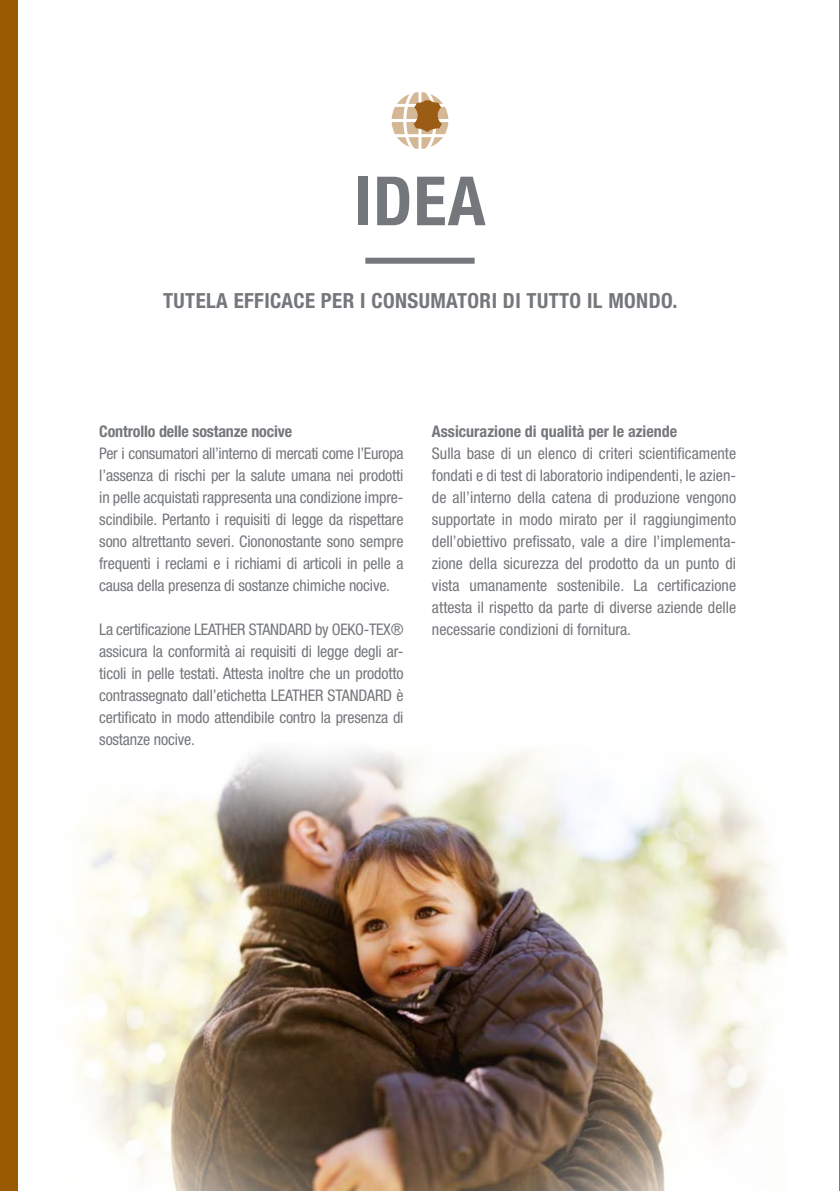
<style>
.page{position:relative;width:840px;height:1191px;background:#fff}
.page>*{position:absolute;margin:0;border:0;box-sizing:border-box;transform-origin:0 0}
.t1{font:700 condensed 68px "Helvetica Neue LT Pro";color:#74777b}
.t2{font:700 condensed 20.8px "Helvetica Neue LT Pro";letter-spacing:.02em;color:#74777b}
.t3{font:condensed 16px/22px "Helvetica Neue LT Pro";letter-spacing:-.01em;color:#74777b;text-align:justify}
.t4{font:700 condensed 16px "Helvetica Neue LT Pro";color:#74777b}
</style>
<div class="page">
<img style="left:74px;top:930px;width:713px;height:261px">
<img style="left:80px;top:751px;width:700px;height:179px">
<svg style="left:217px;top:629px;width:203px;height:202px"></svg>
<div style="left:0;top:0;width:17px;height:1191px;background:#9a5a02"></div>
<div style="left:365px;top:258px;width:109px;height:6px;background:#74777b"></div>
<svg style="left:391px;top:92px;width:57px;height:57px"></svg>
<hr style="left:839px;top:0;width:1px;height:1191px;background:#000">
<h1 class="t1" style="left:354px;top:160px;width:133px">IDEA</h1>
<h2 class="t2" style="left:163px;top:288px;width:515px">TUTELA EFFICACE PER I CONSUMATORI DI TUTTO IL MONDO.</h2>
<p class="t4" style="left:99px;top:421px;width:194px">Controllo delle sostanze nocive</p>
<p class="t3" style="left:99px;top:442px;width:305px">Per i consumatori all’interno di mercati come l’Europa l’assenza di rischi per la salute umana nei prodotti in pelle acquistati rappresenta una condizione impre&shy;scindibile. Pertanto i requisiti di legge da rispettare sono altrettanto severi. Ciononostante sono sempre frequenti i reclami e i richiami di articoli in pelle a causa della presenza di sostanze chimiche nocive.</p>
<p class="t3" style="left:99px;top:618px;width:305px">La certificazione LEATHER STANDARD by OEKO-TEX® assicura la conformità ai requisiti di legge degli ar&shy;ticoli in pelle testati. Attesta inoltre che un prodotto contrassegnato dall’etichetta LEATHER STANDARD è certificato in modo attendibile contro la presenza di sostanze nocive.</p>
<p class="t4" style="left:431px;top:421px;width:247px">Assicurazione di qualità per le aziende</p>
<p class="t3" style="left:431px;top:442px;width:305px">Sulla base di un elenco di criteri scientificamente fondati e di test di laboratorio indipendenti, le azien&shy;de all’interno della catena di produzione vengono supportate in modo mirato per il raggiungimento dell’obiettivo prefissato, vale a dire l’implementa&shy;zione della sicurezza del prodotto da un punto di vista umanamente sostenibile. La certificazione attesta il rispetto da parte di diverse aziende delle necessarie condizioni di fornitura.</p>
</div>
